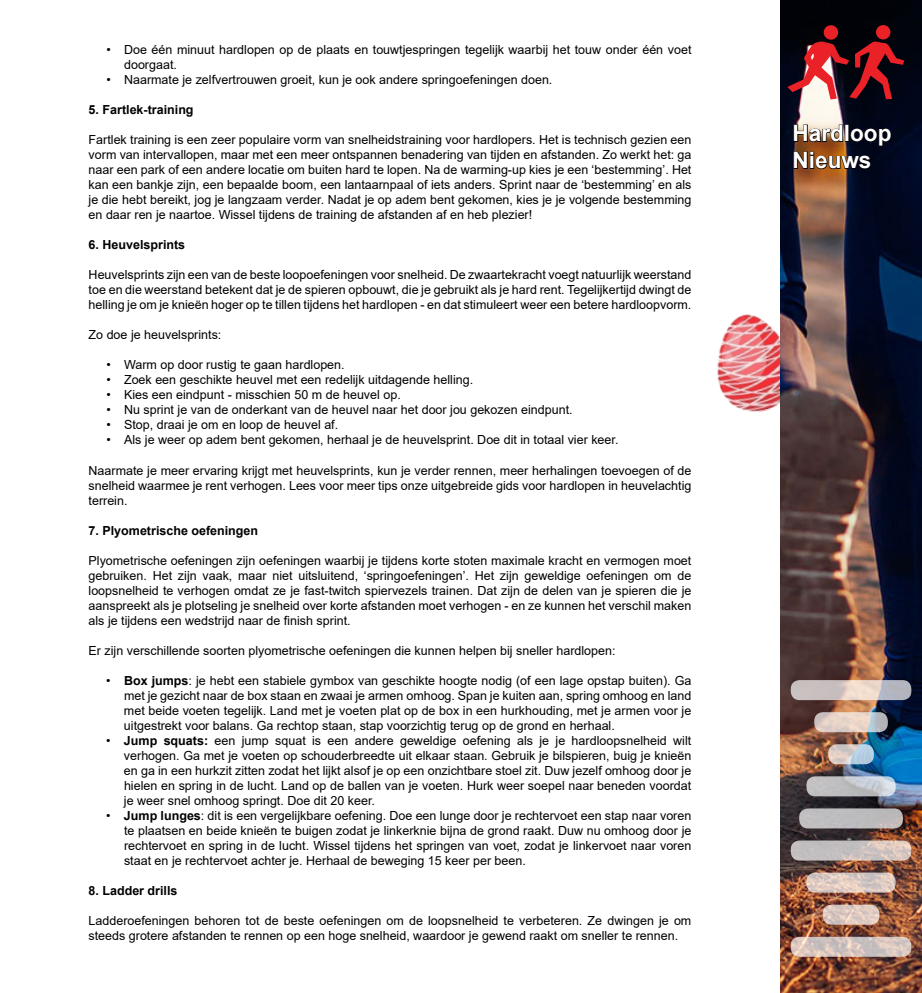
<style>
.page{position:relative;width:922px;height:993px;background:#fff}
.page>*{position:absolute;margin:0;border:0;box-sizing:border-box;transform-origin:0 0}
.t1{font:700 22.5px/27px "Arial";color:#fff}
.t2{font:12.5px/15px "Arial";color:#000;text-align:justify}
.t3{font:700 12.5px "Arial";color:#000}
.s1{font-weight:700}
</style>
<div class="page">
<img style="left:717px;top:314px;width:63px;height:98px">
<img style="left:780px;top:0;width:141px;height:992px">
<img style="left:792px;top:124px;width:99px;height:46px">
<svg style="left:787px;top:25px;width:116px;height:74px;background:#5e2027"></svg>
<svg style="left:790px;top:679px;width:121px;height:21px;background:#c8bdbb"></svg>
<svg style="left:814px;top:712px;width:73px;height:20px"></svg>
<svg style="left:828px;top:744px;width:45px;height:20px"></svg>
<svg style="left:806px;top:776px;width:89px;height:20px;background:#c0c2c8"></svg>
<div style="left:799px;top:808px;width:103px;height:20px;background:#bdbcbd;border-radius:9px"></div>
<svg style="left:790px;top:840px;width:121px;height:20px;background:#c7bdbb"></svg>
<svg style="left:806px;top:872px;width:89px;height:20px;background:#d8c5bd"></svg>
<svg style="left:822px;top:904px;width:57px;height:20px"></svg>
<svg style="left:790px;top:936px;width:121px;height:20px;background:#d0bfb9"></svg>
<p class="t2" style="left:124px;top:42px;width:568px;text-indent:-18px">• Doe één minuut hardlopen op de plaats en touwtjespringen tegelijk waarbij het touw onder één voet doorgaat.</p>
<p class="t2" style="left:106px;top:72px;width:447px">• Naarmate je zelfvertrouwen groeit, kun je ook andere springoefeningen doen.</p>
<p class="t3" style="left:89px;top:101px;width:106px">5. Fartlek-training</p>
<p class="t2" style="left:89px;top:132px;width:604px">Fartlek training is een zeer populaire vorm van snelheidstraining voor hardlopers. Het is technisch gezien een vorm van intervallopen, maar met een meer ontspannen benadering van tijden en afstanden. Zo werkt het: ga naar een park of een andere locatie om buiten hard te lopen. Na de warming-up kies je een ‘bestemming’. Het kan een bankje zijn, een bepaalde boom, een lantaarnpaal of iets anders. Sprint naar de ‘bestemming’ en als je die hebt bereikt, jog je langzaam verder. Nadat je op adem bent gekomen, kies je je volgende bestemming en daar ren je naartoe. Wissel tijdens de training de afstanden af en heb plezier!</p>
<p class="t3" style="left:89px;top:236px;width:98px">6. Heuvelsprints</p>
<p class="t2" style="left:89px;top:267px;width:604px">Heuvelsprints zijn een van de beste loopoefeningen voor snelheid. De zwaartekracht voegt natuurlijk weerstand toe en die weerstand betekent dat je de spieren opbouwt, die je gebruikt als je hard rent. Tegelijkertijd dwingt de helling je om je knieën hoger op te tillen tijdens het hardlopen - en dat stimuleert weer een betere hardloopvorm.</p>
<p class="t2" style="left:89px;top:327px;width:134px">Zo doe je heuvelsprints:</p>
<p class="t2" style="left:106px;top:357px;width:240px">• Warm op door rustig te gaan hardlopen.</p>
<p class="t2" style="left:106px;top:372px;width:368px">• Zoek een geschikte heuvel met een redelijk uitdagende helling.</p>
<p class="t2" style="left:106px;top:387px;width:296px">• Kies een eindpunt - misschien 50 m de heuvel op.</p>
<p class="t2" style="left:106px;top:402px;width:467px">• Nu sprint je van de onderkant van de heuvel naar het door jou gekozen eindpunt.</p>
<p class="t2" style="left:106px;top:417px;width:233px">• Stop, draai je om en loop de heuvel af.</p>
<p class="t2" style="left:106px;top:432px;width:513px">• Als je weer op adem bent gekomen, herhaal je de heuvelsprint. Doe dit in totaal vier keer.</p>
<p class="t2" style="left:88px;top:462px;width:604px">Naarmate je meer ervaring krijgt met heuvelsprints, kun je verder rennen, meer herhalingen toevoegen of de snelheid waarmee je rent verhogen. Lees voor meer tips onze uitgebreide gids voor hardlopen in heuvelachtig terrein.</p>
<p class="t3" style="left:88px;top:521px;width:171px">7. Plyometrische oefeningen</p>
<p class="t2" style="left:88px;top:552px;width:604px">Plyometrische oefeningen zijn oefeningen waarbij je tijdens korte stoten maximale kracht en vermogen moet gebruiken. Het zijn vaak, maar niet uitsluitend, ‘springoefeningen’. Het zijn geweldige oefeningen om de loopsnelheid te verhogen omdat ze je fast-twitch spiervezels trainen. Dat zijn de delen van je spieren die je aanspreekt als je plotseling je snelheid over korte afstanden moet verhogen - en ze kunnen het verschil maken als je tijdens een wedstrijd naar de finish sprint.</p>
<p class="t2" style="left:88px;top:642px;width:528px">Er zijn verschillende soorten plyometrische oefeningen die kunnen helpen bij sneller hardlopen:</p>
<p class="t2" style="left:124px;top:672px;width:568px;text-indent:-18px">• <span class="s1">Box jumps</span>: je hebt een stabiele gymbox van geschikte hoogte nodig (of een lage opstap buiten). Ga met je gezicht naar de box staan en zwaai je armen omhoog. Span je kuiten aan, spring omhoog en land met beide voeten tegelijk. Land met je voeten plat op de box in een hurkhouding, met je armen voor je uitgestrekt voor balans. Ga rechtop staan, stap voorzichtig terug op de grond en herhaal.</p>
<p class="t2" style="left:124px;top:732px;width:568px;text-indent:-18px">• <span class="s1">Jump squats:</span> een jump squat is een andere geweldige oefening als je je hardloopsnelheid wilt verhogen. Ga met je voeten op schouderbreedte uit elkaar staan. Gebruik je bilspieren, buig je knieën en ga in een hurkzit zitten zodat het lijkt alsof je op een onzichtbare stoel zit. Duw jezelf omhoog door je hielen en spring in de lucht. Land op de ballen van je voeten. Hurk weer soepel naar beneden voordat je weer snel omhoog springt. Doe dit 20 keer.</p>
<p class="t2" style="left:124px;top:807px;width:568px;text-indent:-18px">• <span class="s1">Jump lunges</span>: dit is een vergelijkbare oefening. Doe een lunge door je rechtervoet een stap naar voren te plaatsen en beide knieën te buigen zodat je linkerknie bijna de grond raakt. Duw nu omhoog door je rechtervoet en spring in de lucht. Wissel tijdens het springen van voet, zodat je linkervoet naar voren staat en je rechtervoet achter je. Herhaal de beweging 15 keer per been.</p>
<p class="t3" style="left:88px;top:881px;width:90px">8. Ladder drills</p>
<p class="t2" style="left:88px;top:912px;width:604px">Ladderoefeningen behoren tot de beste oefeningen om de loopsnelheid te verbeteren. Ze dwingen je om steeds grotere afstanden te rennen op een hoge snelheid, waardoor je gewend raakt om sneller te rennen.</p>
<h1 class="t1" style="left:792px;top:120px;width:100px">Hardloop<br>Nieuws</h1>
</div>
